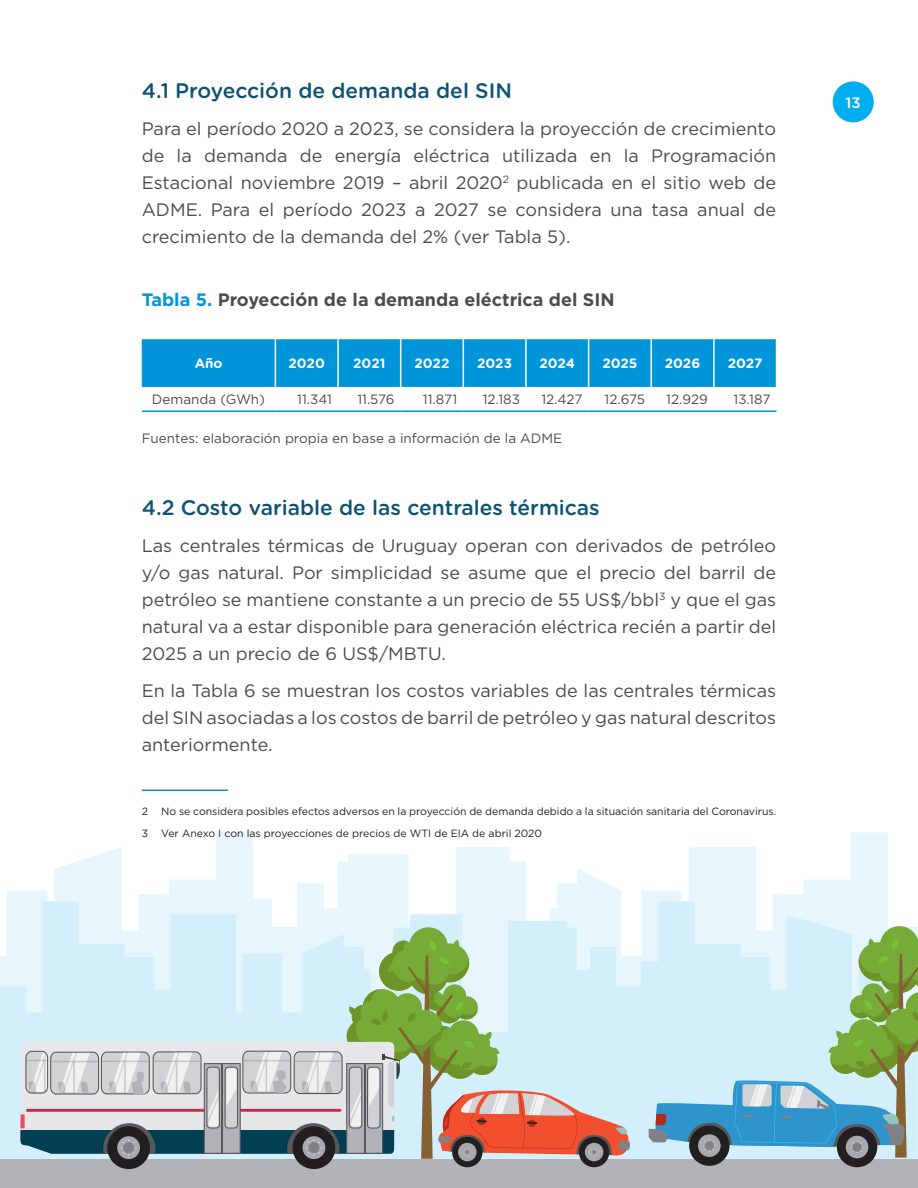
<style>
.page{position:relative;width:918px;height:1188px;background:#fff}
.page>*{position:absolute;margin:0;border:0;box-sizing:border-box;transform-origin:0 0}
.Heading_2{font:500 21px "Gotham Rounded";color:#0e5273}
.t1{font:18px/27px "Gotham";color:#4b4c4d;text-align:justify}
.Tabla{font:700 18px "Gotham";color:#4b4c4d}
.t2{font:500 15px "Gotham Rounded";color:#fff}
.t3{font:13.5px "Gotham";color:#4b4c4d}
.t4{font:700 13.5px "Gotham Rounded";color:#fff}
.t5{font:10.5px "Gotham";color:#231f20}
.s1{color:#0094d9}
</style>
<div class="page">
<div style="left:0;top:1159px;width:918px;height:29px;background:#b2b3b7"></div>
<svg style="left:7px;top:832px;width:881px;height:69px"></svg>
<svg style="left:0;top:901px;width:918px;height:258px;background:#e4f4fc"></svg>
<div style="left:579px;top:1137px;width:30px;height:30px;background:#231f20;border-radius:50%"></div>
<div style="left:585px;top:1143px;width:18px;height:18px;background:#a8a9ad;border-radius:50%"></div>
<div style="left:452px;top:1137px;width:31px;height:30px;background:#231f20;border-radius:50%"></div>
<div style="left:458px;top:1143px;width:19px;height:18px;background:#a8a9ad;border-radius:50%"></div>
<div style="left:837px;top:1127px;width:40px;height:40px;background:#231f20;border-radius:50%"></div>
<div style="left:689px;top:1125px;width:41px;height:41px;background:#231f20;border-radius:50%"></div>
<svg style="left:649px;top:926px;width:269px;height:232px;background:#abcecd"></svg>
<div style="left:293px;top:1126px;width:42px;height:43px;background:#231f20;border-radius:50%"></div>
<div style="left:107px;top:1126px;width:43px;height:43px;background:#231f20;border-radius:50%"></div>
<svg style="left:20px;top:927px;width:610px;height:232px;background:#c2cdc9"></svg>
<div style="left:833px;top:81px;width:41px;height:41px;background:#00aeef;border-radius:50%"></div>
<div style="left:142px;top:339px;width:634px;height:48px;background:#0094d9"></div>
<hr style="left:275px;top:339px;width:1px;height:48px;background:#fff">
<hr style="left:337px;top:339px;width:2px;height:48px;background:#fff">
<hr style="left:400px;top:339px;width:1px;height:48px;background:#fff">
<hr style="left:463px;top:339px;width:1px;height:48px;background:#fff">
<hr style="left:525px;top:339px;width:2px;height:48px;background:#fff">
<hr style="left:588px;top:339px;width:1px;height:48px;background:#fff">
<hr style="left:650px;top:339px;width:2px;height:48px;background:#fff">
<hr style="left:713px;top:339px;width:2px;height:48px;background:#fff">
<hr style="left:142px;top:410px;width:133px;height:2px;background:#0094d9">
<hr style="left:275px;top:410px;width:63px;height:2px;background:#0094d9">
<hr style="left:338px;top:410px;width:63px;height:2px;background:#0094d9">
<hr style="left:401px;top:410px;width:62px;height:2px;background:#0094d9">
<hr style="left:463px;top:410px;width:63px;height:2px;background:#0094d9">
<hr style="left:526px;top:410px;width:63px;height:2px;background:#0094d9">
<hr style="left:589px;top:410px;width:62px;height:2px;background:#0094d9">
<hr style="left:651px;top:410px;width:63px;height:2px;background:#0094d9">
<hr style="left:714px;top:410px;width:63px;height:2px;background:#0094d9">
<hr style="left:142px;top:789px;width:86px;height:2px;background:#0094d9">
<p class="Heading_2" style="left:142px;top:75px;width:372px">4.1 Proyección de demanda del SIN</p>
<p class="t1" style="left:142px;top:114px;width:636px">Para el período 2020 a 2023, se considera la proyección de crecimiento de la demanda de energía eléctrica utilizada en la Programación Estacional noviembre 2019 – abril 2020<sup>2</sup> publicada en el sitio web de ADME. Para el período 2023 a 2027 se considera una tasa anual de crecimiento de la demanda del 2% (ver Tabla 5).</p>
<p class="Tabla" style="left:142px;top:288px;width:475px"><span class="s1">Tabla 5.</span> Proyección de la demanda eléctrica del SIN</p>
<p class="t4" style="left:195px;top:354px;width:29px">Año</p>
<p class="t4" style="left:289px;top:354px;width:38px">2020</p>
<p class="t4" style="left:353px;top:354px;width:34px">2021</p>
<p class="t4" style="left:415px;top:354px;width:36px">2022</p>
<p class="t4" style="left:477px;top:354px;width:36px">2023</p>
<p class="t4" style="left:539px;top:354px;width:37px">2024</p>
<p class="t4" style="left:602px;top:354px;width:37px">2025</p>
<p class="t4" style="left:665px;top:354px;width:37px">2026</p>
<p class="t4" style="left:728px;top:354px;width:36px">2027</p>
<p class="t3" style="left:152px;top:391px;width:115px">Demanda (GWh)</p>
<p class="t3" style="left:297px;top:391px;width:36px">11.341</p>
<p class="t3" style="left:357px;top:391px;width:39px">11.576</p>
<p class="t3" style="left:423px;top:391px;width:36px">11.871</p>
<p class="t3" style="left:483px;top:391px;width:39px">12.183</p>
<p class="t3" style="left:541px;top:391px;width:43px">12.427</p>
<p class="t3" style="left:605px;top:391px;width:42px">12.675</p>
<p class="t3" style="left:666px;top:391px;width:43px">12.929</p>
<p class="t3" style="left:734px;top:391px;width:38px">13.187</p>
<p class="t3" style="left:142px;top:429px;width:422px">Fuentes: elaboración propia en base a información de la ADME</p>
<p class="Heading_2" style="left:142px;top:493px;width:460px">4.2 Costo variable de las centrales térmicas</p>
<p class="t1" style="left:142px;top:532px;width:636px">Las centrales térmicas de Uruguay operan con derivados de petróleo y/o gas natural. Por simplicidad se asume que el precio del barril de petróleo se mantiene constante a un precio de 55 US$/bbl<sup>3</sup> y que el gas natural va a estar disponible para generación eléctrica recién a partir del 2025 a un precio de 6 US$/MBTU.</p>
<p class="t1" style="left:142px;top:677px;width:636px">En la Tabla 6 se muestran los costos variables de las centrales térmicas del SIN asociadas a los costos de barril de petróleo y gas natural descritos anteriormente.</p>
<p class="t5" style="left:142px;top:804px;width:8px">2</p>
<p class="t5" style="left:161px;top:804px;width:617px">No se considera posibles efectos adversos en la proyección de demanda debido a la situación sanitaria del Coronavirus.</p>
<p class="t5" style="left:142px;top:827px;width:402px">3 Ver Anexo I con las proyecciones de precios de WTI de EIA de abril 2020</p>
<p class="t2" style="left:846px;top:92px;width:17px">13</p>
</div>
